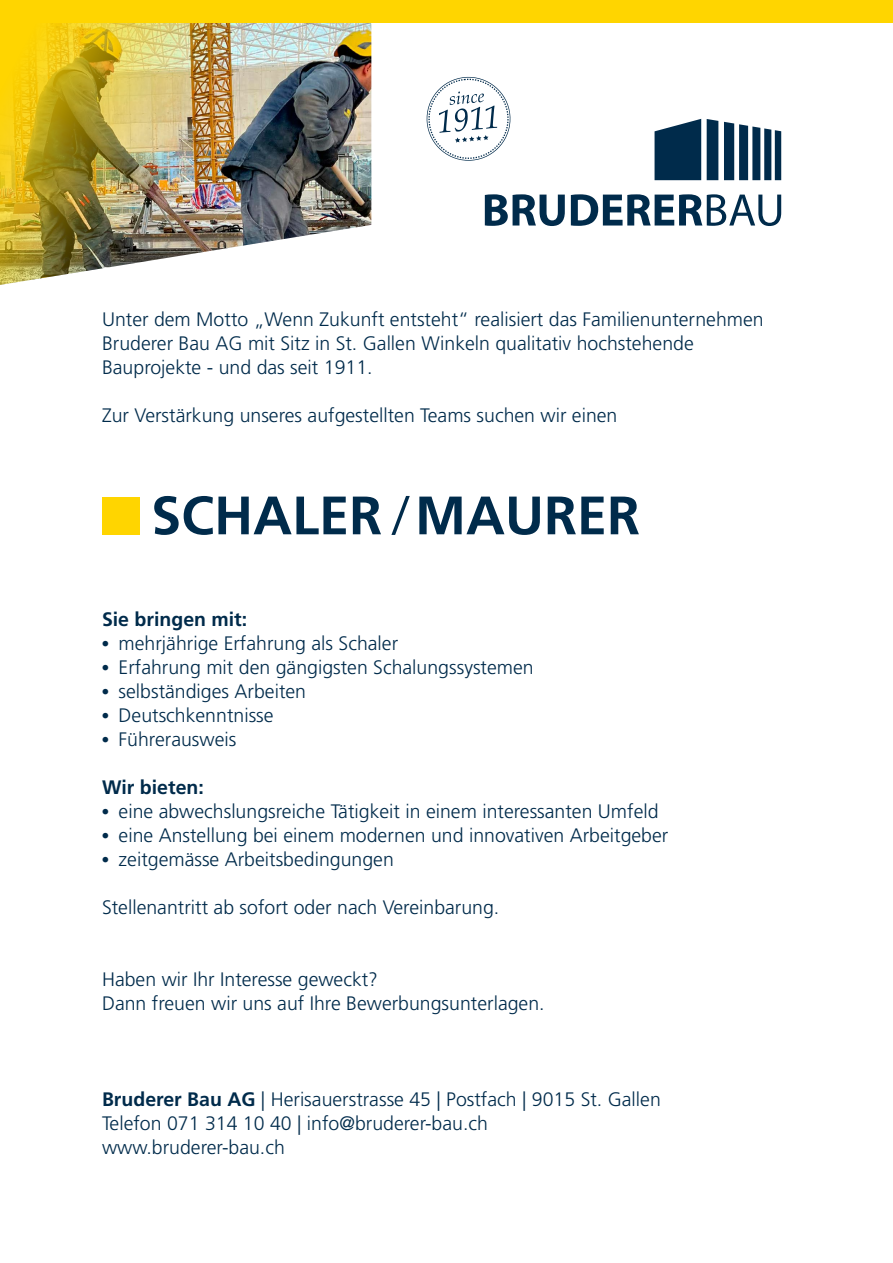
<style>
.page{position:relative;width:893px;height:1263px;background:#fff}
.page>*{position:absolute;margin:0;border:0;box-sizing:border-box;transform-origin:0 0}
.t1{font:700 54px "Frutiger LT Pro";color:#002b4b}
.t2{font:300 19.5px/24px "Frutiger LT Pro";color:#002b4b}
.t3{font:700 19.5px "Frutiger LT Pro";color:#002b4b}
.s1{font-weight:300}
.s2{font-family:"Times";font-weight:400}
.s3{font-weight:700}
</style>
<div class="page">
<svg style="left:485px;top:194px;width:80px;height:32px"></svg>
<svg style="left:571px;top:194px;width:210px;height:32px"></svg>
<svg style="left:655px;top:119px;width:46px;height:61px"></svg>
<svg style="left:724px;top:122px;width:57px;height:58px"></svg>
<svg style="left:707px;top:119px;width:11px;height:61px"></svg>
<svg style="left:426px;top:76px;width:85px;height:85px"></svg>
<div style="left:102px;top:497px;width:38px;height:38px;background:#ffd500"></div>
<div style="left:0;top:0;width:893px;height:23px;background:#ffd500"></div>
<img style="left:0;top:23px;width:371px;height:262px">
<p class="t2" style="left:102px;top:307px;width:663px">Unter dem Motto „Wenn Zukunft entsteht“ realisiert das Familienunternehmen<br>Bruderer Bau AG mit Sitz in St. Gallen Winkeln qualitativ hochstehende<br>Bauprojekte - und das seit 1911.</p>
<p class="t2" style="left:102px;top:403px;width:517px">Zur Verstärkung unseres aufgestellten Teams suchen wir einen</p>
<h1 class="t1" style="left:151px;top:483px;width:490px">SCHALER <span class="s1">/</span> MAURER</h1>
<p class="t3" style="left:102px;top:607px;width:147px">Sie bringen mit:</p>
<p class="t2" style="left:102px;top:631px;width:298px"><span class="s2">•</span> mehrjährige Erfahrung als Schaler</p>
<p class="t2" style="left:102px;top:655px;width:433px"><span class="s2">•</span> Erfahrung mit den gängigsten Schalungssystemen</p>
<p class="t2" style="left:102px;top:679px;width:206px"><span class="s2">•</span> selbständiges Arbeiten</p>
<p class="t2" style="left:102px;top:703px;width:173px"><span class="s2">•</span> Deutschkenntnisse</p>
<p class="t2" style="left:102px;top:727px;width:136px"><span class="s2">•</span> Führerausweis</p>
<p class="t3" style="left:102px;top:775px;width:103px">Wir bieten:</p>
<p class="t2" style="left:102px;top:799px;width:558px"><span class="s2">•</span> eine abwechslungsreiche Tätigkeit in einem interessanten Umfeld</p>
<p class="t2" style="left:102px;top:823px;width:568px"><span class="s2">•</span> eine Anstellung bei einem modernen und innovativen Arbeitgeber</p>
<p class="t2" style="left:102px;top:847px;width:293px"><span class="s2">•</span> zeitgemässe Arbeitsbedingungen</p>
<p class="t2" style="left:102px;top:895px;width:399px">Stellenantritt ab sofort oder nach Vereinbarung.</p>
<p class="t2" style="left:102px;top:967px;width:444px">Haben wir Ihr Interesse geweckt?<br>Dann freuen wir uns auf Ihre Bewerbungsunterlagen.</p>
<p class="t2" style="left:102px;top:1087px;width:560px"><span class="s3">Bruderer Bau AG</span> | Herisauerstrasse 45 | Postfach | 9015 St. Gallen<br>Telefon 071 314 10 40 | info@bruderer-bau.ch www.bruderer-bau.ch</p>
</div>
